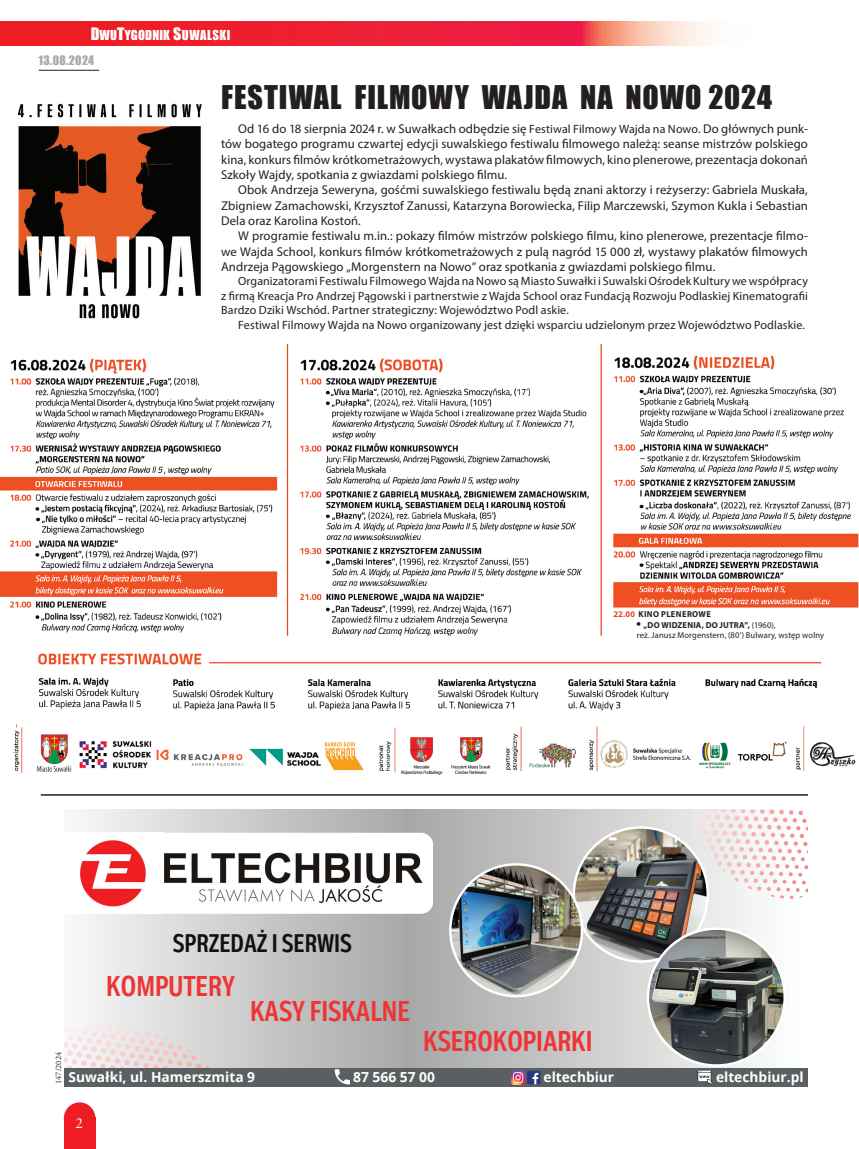
<style>
.page{position:relative;width:859px;height:1149px;background:#fff}
.page>*{position:absolute;margin:0;border:0;box-sizing:border-box;transform-origin:0 0}
.t1{font:30px "Impact";letter-spacing:.035em;color:#231f20}
.t2{font:700 28.65px "Body Text Slim";color:#ee3536}
.t3{font:700 25.5px "Body Text Slim";color:#121112}
.t4{font:15px "Adobe Garamond Pro";color:#fff}
.t5{font:700 13.8px "Open Sans";color:#fff}
.t6{font:700 13.65px "Open Sans";color:#fff}
.t7{font:12.75px/15.3px "Myriad Pro";letter-spacing:.005em;color:#231f20;text-align:justify}
.t8{font:12.6px "Impact";letter-spacing:.035em;color:#fff}
.t9{font:12.6px "Impact";letter-spacing:.015em;color:#fff}
.t10{font:12px/14.4px "Myriad Pro";letter-spacing:.005em;color:#231f20;text-align:justify}
.t11{font:12px "Impact";letter-spacing:.03em;color:#a8a9ad}
.t12{font:8.7px/10.5px "Myriad Pro";letter-spacing:.02em;color:#231f20}
.t13{font:700 8.7px "Myriad Pro";letter-spacing:.03em;color:#231f20}
.t14{font:8.25px "Adobe Garamond Pro";color:#231f20}
.s1{font-size:15.75px}
.s2{font-size:12px}
.s3{color:#e73f2a}
.s4{font-weight:700}
</style>
<div class="page">
<hr style="left:39px;top:70px;width:60px;height:1px;background:#231f20">
<div style="left:64px;top:1101px;width:31px;height:33px;background:#ee1d23;border-radius:50%"></div>
<div style="left:64px;top:1117px;width:31px;height:31px;background:#ee1d23"></div>
<svg style="left:0;top:21px;width:709px;height:24px;background:#ef3946"></svg>
<img style="left:18px;top:103px;width:184px;height:216px">
<img style="left:0;top:345px;width:859px;height:430px">
<svg style="left:64px;top:809px;width:340px;height:259px;background:#cfcfce"></svg>
<svg style="left:404px;top:809px;width:404px;height:259px"></svg>
<svg style="left:692px;top:809px;width:82px;height:4px"></svg>
<div style="left:64px;top:832px;width:101px;height:81px;background:#fff"></div>
<img style="left:80px;top:832px;width:353px;height:81px">
<svg style="left:64px;top:1023px;width:70px;height:10px"></svg>
<div style="left:64px;top:1068px;width:744px;height:18px;background:#5a6061"></div>
<svg style="left:335px;top:1069px;width:15px;height:15px"></svg>
<img style="left:449px;top:826px;width:337px;height:258px">
<hr style="left:41px;top:794px;width:767px;height:1px;background:#231f20">
<p class="t9" style="left:130px;top:25px;width:83px">YGODDNIKNIK<span class="s1">SS</span>UWAL</p>
<p class="t8" style="left:91px;top:25px;width:56px"><span class="s1">DD</span>W UW U<span class="s1">TT</span>Y G O</p>
<p class="t8" style="left:187px;top:25px;width:50px">UWALSSKIKI</p>
<p class="t11" style="left:38px;top:51px;width:57px">13.08.2024</p>
<h1 class="t1" style="left:221px;top:74px;width:553px">FESTIWAL FILMOWY WAJDA NA NOWO 2024</h1>
<p class="t7" style="left:221px;top:121px;width:588px;text-indent:17px">Od 16 do 18 sierpnia 2024 r. w Suwałkach odbędzie się <span class="s2">Festiwal Filmowy Wajda na Nowo.</span> Do głównych punk&shy;tów bogatego programu czwartej edycji suwalskiego festiwalu filmowego należą: seanse mistrzów polskiego kina, konkurs filmów krótkometrażowych, wystawa plakatów filmowych, kino plenerowe, prezentacja dokonań Szkoły Wajdy, spotkania z gwiazdami polskiego filmu.</p>
<p class="t7" style="left:221px;top:182px;width:588px;text-indent:17px">Obok Andrzeja Seweryna, gośćmi suwalskiego festiwalu będą znani aktorzy i reżyserzy: Gabriela Muskała, Zbigniew Zamachowski, Krzysztof Zanussi, Katarzyna Borowiecka, Filip Marczewski, Szymon Kukla i Sebastian Dela oraz Karolina Kostoń.</p>
<p class="t7" style="left:221px;top:228px;width:588px;text-indent:17px">W programie festiwalu m.in.: pokazy filmów mistrzów polskiego filmu, kino plenerowe, prezentacje filmo&shy;we Wajda School, konkurs filmów krótkometrażowych z pulą nagród 15 000 zł, wystawy plakatów filmowych Andrzeja Pągowskiego „Morgenstern na Nowo” oraz spotkania z gwiazdami polskiego filmu.</p>
<p class="t10" style="left:221px;top:274px;width:588px;text-indent:17px">Organizatorami Festiwalu Filmowego Wajda na Nowo są Miasto Suwałki i Suwalski Ośrodek Kultury we współpracy z firmą Kreacja Pro Andrzej Pągowski i partnerstwie z Wajda School oraz Fundacją Rozwoju Podlaskiej Kinematografii Bardzo Dziki Wschód. Partner strategiczny: Województwo Podl askie.</p>
<p class="t10" style="left:238px;top:317px;width:568px">Festiwal Filmowy Wajda na Nowo organizowany jest dzięki wsparciu udzielonym przez Województwo Podlaskie.</p>
<p class="t13" style="left:613px;top:608px;width:93px"><span class="s3">22.00</span> KI NO PLENEROWE</p>
<p class="t13" style="left:637px;top:619px;width:31px">■ „DO WIDZE</p>
<p class="t13" style="left:687px;top:619px;width:39px">NIA, DO JUTRA</p>
<p class="t12" style="left:637px;top:619px;width:189px;text-indent:108px"><span class="s4">”,</span> (1960),<br>reż. Janusz Morgenstern, (80’) Bulwary, wstęp wolny</p>
<h3 class="t3" style="left:173px;top:926px;width:181px">SPRZEDAŻ I SERWIS</h3>
<h2 class="t2" style="left:106px;top:967px;width:130px">KOMPUTERY</h2>
<h2 class="t2" style="left:250px;top:992px;width:161px">KASY FISKALNE</h2>
<p class="t14" style="left:54px;top:1083px;width:33px;rotate:-90deg">147/2024</p>
<p class="t5" style="left:68px;top:1067px;width:188px">Suwałki, ul. Hamerszmita 9</p>
<p class="t4" style="left:76px;top:1113px;width:9px">2</p>
<h2 class="t2" style="left:423px;top:1022px;width:171px">KSEROKOPIARKI</h2>
<p class="t5" style="left:353px;top:1066px;width:83px">87 566 57 00</p>
<p class="t6" style="left:544px;top:1067px;width:72px">eltechbiur</p>
<p class="t5" style="left:716px;top:1067px;width:89px">eltechbiur.pl</p>
</div>
